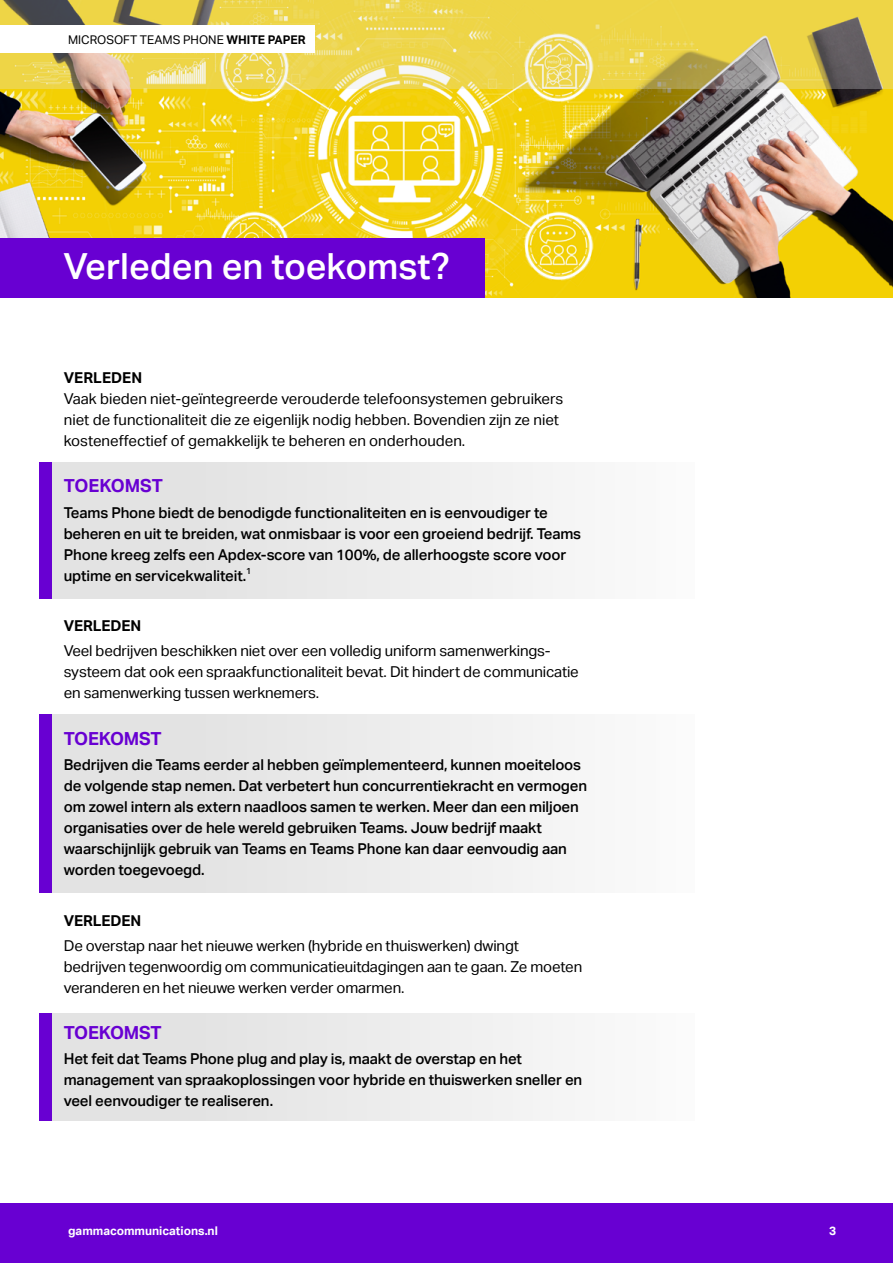
<style>
.page{position:relative;width:893px;height:1263px;background:#fff}
.page>*{position:absolute;margin:0;border:0;box-sizing:border-box;transform-origin:0 0}
.t1{font:500 36px "Aktiv Grotesk";color:#fff}
.t2{font:700 18px "Aktiv Grotesk";letter-spacing:-.01em;color:#6800d2}
.t3{font:500 15px/21px "Aktiv Grotesk";letter-spacing:-.01em;color:#000}
.t4{font:15px/21px "Aktiv Grotesk";letter-spacing:-.01em;color:#000}
.t5{font:700 15px "Aktiv Grotesk";color:#000}
.t6{font:12px "Aktiv Grotesk";color:#000}
.t7{font:700 12px "Aktiv Grotesk";color:#fff}
.s1{font-weight:700}
</style>
<div class="page">
<div style="left:52px;top:1013px;width:642px;height:107px;background:linear-gradient(to right,#dfdfdf,#fafafa)"></div>
<div style="left:52px;top:714px;width:642px;height:179px;background:linear-gradient(to right,#dfdfdf,#fafafa)"></div>
<div style="left:52px;top:462px;width:642px;height:136px;background:linear-gradient(to right,#dfdfdf,#fafafa)"></div>
<img style="left:0;top:88px;width:893px;height:210px">
<svg style="left:0;top:0;width:893px;height:88px;background:#dcc85a"></svg>
<div style="left:0;top:238px;width:485px;height:60px;background:#6800d2"></div>
<div style="left:0;top:26px;width:315px;height:27px;background:#fff"></div>
<div style="left:40px;top:462px;width:12px;height:136px;background:#6800d2"></div>
<div style="left:40px;top:714px;width:12px;height:179px;background:#6800d2"></div>
<div style="left:40px;top:1013px;width:12px;height:107px;background:#6800d2"></div>
<div style="left:0;top:1203px;width:893px;height:60px;background:#6800d2"></div>
<p class="t6" style="left:68px;top:33px;width:239px">MICROSOFT TEAMS PHONE <span class="s1">WHITE PAPER</span></p>
<h1 class="t1" style="left:64px;top:245px;width:388px">Verleden en toekomst?</h1>
<p class="t5" style="left:64px;top:369px;width:80px">VERLEDEN</p>
<p class="t4" style="left:64px;top:388px;width:501px">Vaak bieden niet-geïntegreerde verouderde telefoonsystemen gebruikers niet de functionaliteit die ze eigenlijk nodig hebben. Bovendien zijn ze niet kosteneffectief of gemakkelijk te beheren en onderhouden.</p>
<p class="t2" style="left:64px;top:476px;width:101px">TOEKOMST</p>
<p class="t3" style="left:64px;top:502px;width:519px">Teams Phone biedt de benodigde functionaliteiten en is eenvoudiger te beheren en uit te breiden, wat onmisbaar is voor een groeiend bedrijf. Teams Phone kreeg zelfs een Apdex-score van 100%, de allerhoogste score voor uptime en servicekwaliteit.<sup>1</sup></p>
<p class="t5" style="left:64px;top:617px;width:79px">VERLEDEN</p>
<p class="t4" style="left:64px;top:641px;width:517px">Veel bedrijven beschikken niet over een volledig uniform samenwerkings&shy;systeem dat ook een spraakfunctionaliteit bevat. Dit hindert de communicatie en samenwerking tussen werknemers.</p>
<p class="t2" style="left:64px;top:728px;width:99px">TOEKOMST</p>
<p class="t3" style="left:64px;top:754px;width:525px">Bedrijven die Teams eerder al hebben geïmplementeerd, kunnen moeiteloos de volgende stap nemen. Dat verbetert hun concurrentiekracht en vermogen om zowel intern als extern naadloos samen te werken. Meer dan een miljoen organisaties over de hele wereld gebruiken Teams. Jouw bedrijf maakt waarschijnlijk gebruik van Teams en Teams Phone kan daar eenvoudig aan worden toegevoegd.</p>
<p class="t5" style="left:64px;top:912px;width:79px">VERLEDEN</p>
<p class="t4" style="left:64px;top:935px;width:520px">De overstap naar het nieuwe werken (hybride en thuiswerken) dwingt bedrijven tegenwoordig om communicatieuitdagingen aan te gaan. Ze moeten veranderen en het nieuwe werken verder omarmen.</p>
<p class="t2" style="left:64px;top:1022px;width:99px">TOEKOMST</p>
<p class="t3" style="left:64px;top:1049px;width:520px">Het feit dat Teams Phone plug and play is, maakt de overstap en het management van spraakoplossingen voor hybride en thuiswerken sneller en veel eenvoudiger te realiseren.</p>
<p class="t7" style="left:68px;top:1224px;width:151px">gammacommunications.nl</p>
<p class="t7" style="left:829px;top:1224px;width:9px">3</p>
</div>
